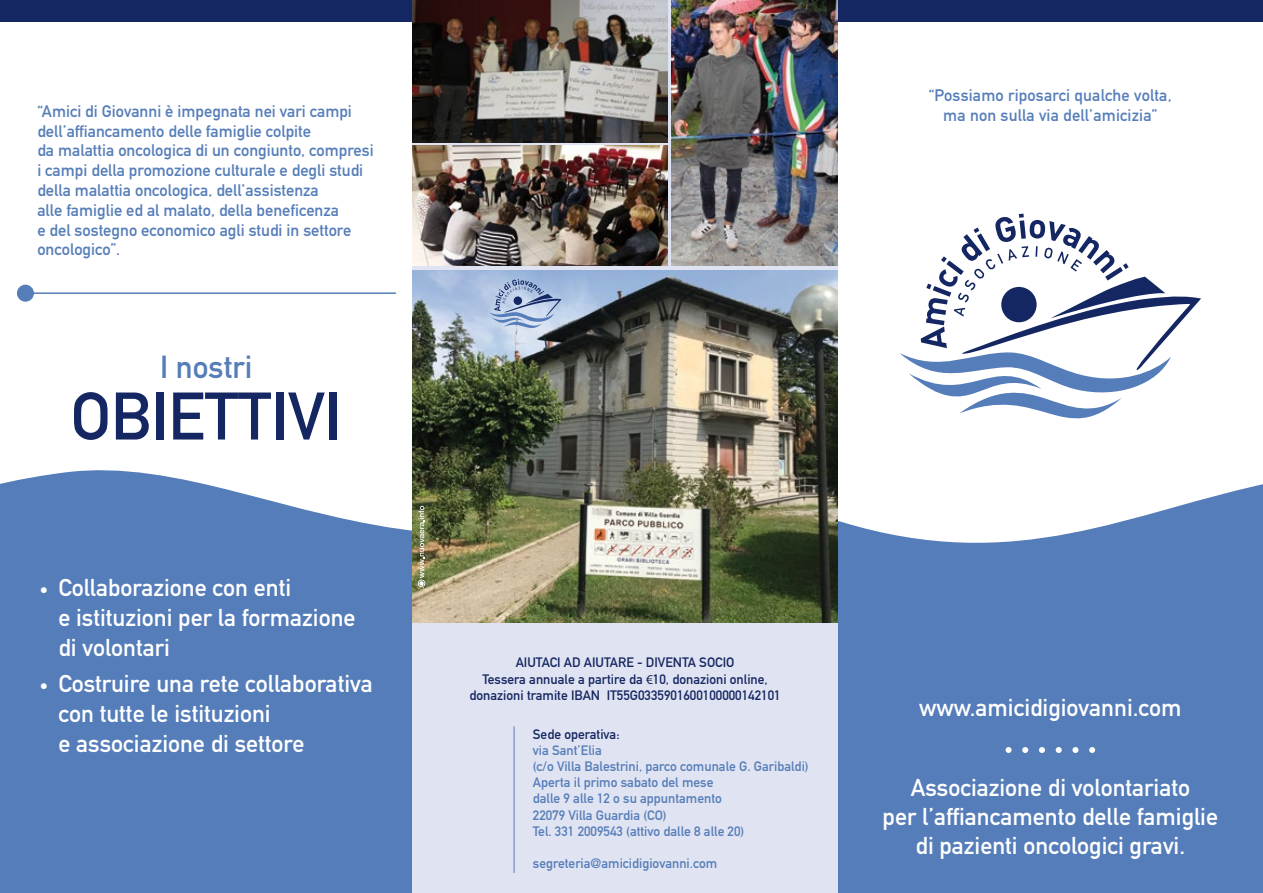
<style>
.page{position:relative;width:1263px;height:893px;background:#fff}
.page>*{position:absolute;margin:0;border:0;box-sizing:border-box;transform-origin:0 0}
.t1{font:66px "DIN Mittelschrift";color:#152762}
.t2{font:31.5px "DIN Mittelschrift";color:#557db9}
.t3{font:24px/30px "DIN Mittelschrift";color:#fff}
.t4{font:16.5px/19.8px "DIN Mittelschrift";color:#557db9}
.t5{font:13.5px/16.2px "DIN Mittelschrift";color:#557db9}
.t6{font:13.5px/16.2px "DIN Mittelschrift";color:#152762;text-align:center}
.s1{font-size:16.5px}
.s2{font-family:"Myriad Pro"}
</style>
<div class="page">
<div style="left:0;top:0;width:1263px;height:22px;background:#152762"></div>
<div style="left:0;top:470px;width:412px;height:423px;background:#557db9"></div>
<svg style="left:900px;top:214px;width:301px;height:205px"></svg>
<svg style="left:838px;top:484px;width:425px;height:409px;background:#6589bf"></svg>
<hr style="left:22px;top:292px;width:374px;height:2px;background:#557db9">
<div style="left:17px;top:285px;width:17px;height:17px;background:#557db9;border-radius:50%"></div>
<div style="left:412px;top:0;width:426px;height:893px;background:#e0e3f1"></div>
<img style="left:412px;top:270px;width:426px;height:353px">
<svg style="left:1025px;top:747px;width:59px;height:6px"></svg>
<hr style="left:514px;top:726px;width:1px;height:147px;background:#557db9">
<img style="left:412px;top:0;width:255px;height:142px">
<img style="left:412px;top:146px;width:255px;height:120px">
<img style="left:672px;top:0;width:166px;height:266px">
<svg style="left:417px;top:506px;width:9px;height:84px"></svg>
<svg style="left:489px;top:279px;width:73px;height:57px"></svg>
<p class="t4" style="left:37px;top:101px;width:338px">“Amici di Giovanni è impegnata nei vari campi dell’affiancamento delle famiglie colpite<br>da malattia oncologica di un congiunto, compresi i campi della promozione culturale e degli studi della malattia oncologica, dell’assistenza<br>alle famiglie ed al malato, della beneficenza<br>e del sostegno economico agli studi in settore oncologico”.</p>
<h2 class="t2" style="left:160px;top:348px;width:94px">I nostri</h2>
<h1 class="t1" style="left:71px;top:378px;width:273px">OBIETTIVI</h1>
<h3 class="t3" style="left:58px;top:573px;width:299px;text-indent:-19px"><span class="s1">•</span> Collaborazione con enti<br>e istituzioni per la formazione di volontari</h3>
<h3 class="t3" style="left:58px;top:669px;width:316px;text-indent:-19px"><span class="s1">•</span> Costruire una rete collaborativa con tutte le istituzioni<br>e associazione di settore</h3>
<p class="t4" style="left:929px;top:86px;width:244px;text-align:center">“Possiamo riposarci qualche volta, ma non sulla via dell’amicizia”</p>
<p class="t6" style="left:469px;top:655px;width:313px">AIUTACI AD AIUTARE - DIVENTA SOCIO<br>Tessera annuale a partire da <span class="s2">€</span>10, donazioni online, donazioni tramite IBAN IT55G0335901600100000142101</p>
<p class="t6" style="left:533px;top:726px;width:88px">Sede operativa:</p>
<p class="t5" style="left:533px;top:742px;width:277px">via Sant’Elia<br>(c/o Villa Balestrini, parco comunale G. Garibaldi)<br>Aperta il primo sabato del mese<br>dalle 9 alle 12 o su appuntamento<br>22079 Villa Guardia (CO)<br>Tel. 331 2009543 (attivo dalle 8 alle 20)</p>
<p class="t5" style="left:533px;top:855px;width:186px">segreteria@amicidigiovanni.com</p>
<h3 class="t3" style="left:919px;top:692px;width:264px">www.amicidigiovanni.com</h3>
<h3 class="t3" style="left:883px;top:773px;width:337px;line-height:28.8px;text-align:center">Associazione di volontariato<br>per l’affiancamento delle famiglie di pazienti oncologici gravi.</h3>
</div>
